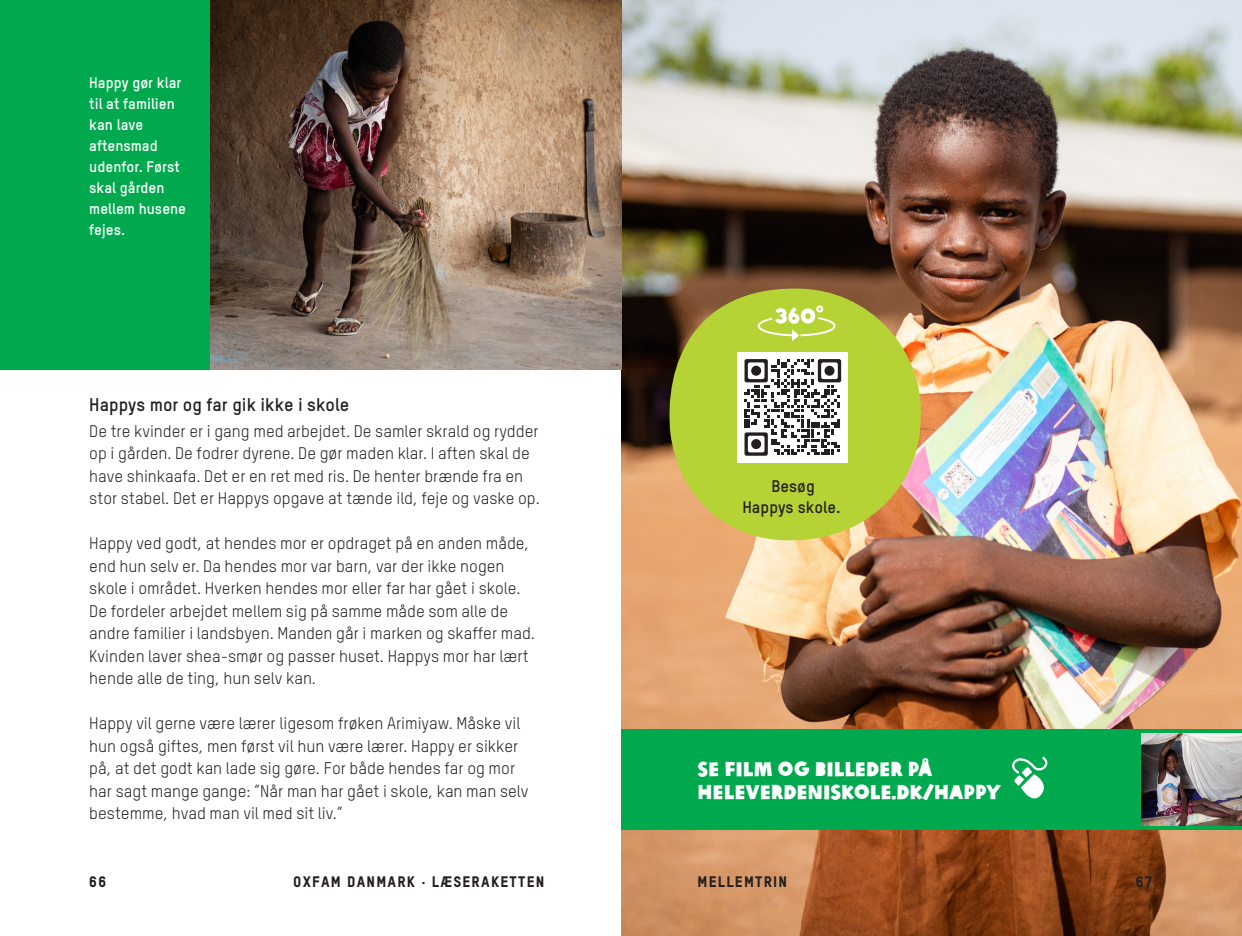
<style>
.page{position:relative;width:1242px;height:936px;background:#fff}
.page>*{position:absolute;margin:0;border:0;box-sizing:border-box;transform-origin:0 0}
.URL_er_i_bånd{font:19.5px "Oxfam Global Headline";color:#fff}
.Mellemrubrik{font:700 18px "Oxfam TSTARPRO";color:#231f20}
.Brødtekst__uden_ordd{font:16.5px/22.5px "Oxfam TSTARPRO";color:#231f20}
.QR_tekst{font:700 16.5px/21px "Oxfam TSTARPRO";color:#231f20;text-align:center}
.Billedtekster{font:700 15px/21px "Oxfam TSTARPRO";color:#fff}
.t1{font:15px "Oxfam TSTARPRO Headline";letter-spacing:.08em;color:#231f20}
</style>
<div class="page">
<img style="left:621px;top:0;width:621px;height:935px">
<div style="left:621px;top:729px;width:621px;height:100px;background:#00a94e"></div>
<img style="left:1141px;top:734px;width:101px;height:91px">
<img style="left:210px;top:0;width:411px;height:369px">
<svg style="left:1012px;top:756px;width:35px;height:43px"></svg>
<div style="left:0;top:0;width:210px;height:369px;background:#00a94e"></div>
<svg style="left:663px;top:287px;width:262px;height:258px;fill:#b5d334"></svg>
<svg style="left:757px;top:305px;width:78px;height:36px"></svg>
<div style="left:737px;top:352px;width:111px;height:110px;background:#fff"></div>
<svg style="left:744px;top:359px;width:97px;height:96px"></svg>
<div style="left:751px;top:366px;width:10px;height:10px;background:#231f20;border-radius:50%"></div>
<div style="left:824px;top:366px;width:10px;height:10px;background:#231f20;border-radius:50%"></div>
<div style="left:751px;top:439px;width:10px;height:10px;background:#231f20;border-radius:50%"></div>
<p class="Billedtekster" style="left:89px;top:71px;width:98px">Happy gør klar til at familien kan lave aftensmad udenfor. Først skal gården mellem husene fejes.</p>
<p class="Mellemrubrik" style="left:89px;top:391px;width:261px">Happys mor og far gik ikke i skole</p>
<p class="Brødtekst__uden_ordd" style="left:89px;top:418px;width:452px">De tre kvinder er i gang med arbejdet. De samler skrald og rydder op i gården. De fodrer dyrene. De gør maden klar. I aften skal de have shinkaafa. Det er en ret med ris. De henter brænde fra en stor stabel. Det er Happys opgave at tænde ild, feje og vaske op.</p>
<p class="Brødtekst__uden_ordd" style="left:89px;top:531px;width:447px">Happy ved godt, at hendes mor er opdraget på en anden måde, end hun selv er. Da hendes mor var barn, var der ikke nogen skole i området. Hverken hendes mor eller far har gået i skole.<br>De fordeler arbejdet mellem sig på samme måde som alle de andre familier i landsbyen. Manden går i marken og skaffer mad.<br>Kvinden laver shea-smør og passer huset. Happys mor har lært hende alle de ting, hun selv kan.</p>
<p class="Brødtekst__uden_ordd" style="left:89px;top:711px;width:441px">Happy vil gerne være lærer ligesom frøken Arimiyaw. Måske vil hun også giftes, men først vil hun være lærer. Happy er sikker på, at det godt kan lade sig gøre. For både hendes far og mor har sagt mange gange: ”Når man har gået i skole, kan man selv bestemme, hvad man vil med sit liv.”</p>
<p class="QR_tekst" style="left:742px;top:474px;width:100px">Besøg<br>Happys skole.</p>
<p class="URL_er_i_bånd" style="left:697px;top:752px;width:236px">SE FILM OG BILLEDER PÅ</p>
<p class="URL_er_i_bånd" style="left:697px;top:774px;width:305px">HELEVERDENISKOLE.DK/HAPPY</p>
<p class="t1" style="left:89px;top:870px;width:18px">66</p>
<p class="t1" style="left:293px;top:870px;width:253px">OXFAM DANMARK · LÆSERAKETTEN</p>
<p class="t1" style="left:697px;top:870px;width:91px">MELLEMTRIN</p>
<p class="t1" style="left:1135px;top:870px;width:18px">67</p>
</div>
